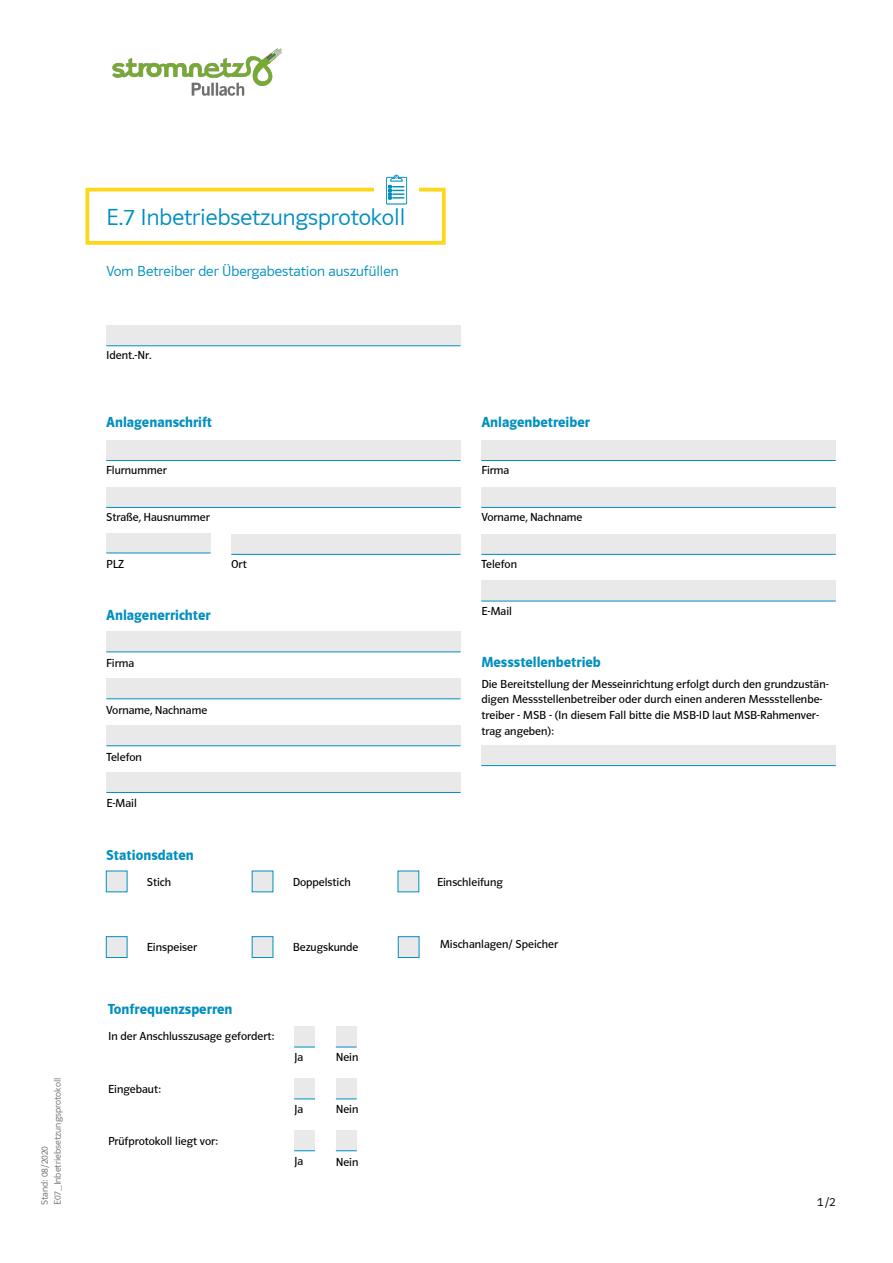
<style>
.page{position:relative;width:893px;height:1263px;background:#fff}
.page>*{position:absolute;margin:0;border:0;box-sizing:border-box;transform-origin:0 0}
.t1{font:24px "Polo 22 R Leicht";color:#008fbf}
.t2{font:15px "Polo 11 R Bold";color:#008fbf}
.t3{font:15px "Polo 11 R Leicht";color:#008fbf}
.t4{font:12.75px "Polo 11 R Leicht";color:#000}
.t5{font:12px/15.6px "Polo 11 R";color:#000}
.t6{font:9.75px/12.8px "Polo 11 R Leicht";color:#706f6f}
.s1{font-family:"Polo 11 Leicht"}
</style>
<div class="page">
<div style="left:106px;top:325px;width:354px;height:21px;background:#e9e9e9"></div>
<hr style="left:106px;top:345px;width:354px;height:1px;background:#008fbf">
<div style="left:106px;top:631px;width:354px;height:21px;background:#e9e9e9"></div>
<hr style="left:106px;top:652px;width:354px;height:1px;background:#008fbf">
<div style="left:106px;top:534px;width:104px;height:19px;background:#e9e9e9"></div>
<hr style="left:106px;top:553px;width:104px;height:1px;background:#008fbf">
<div style="left:231px;top:534px;width:229px;height:21px;background:#e9e9e9"></div>
<hr style="left:231px;top:554px;width:229px;height:1px;background:#008fbf">
<div style="left:106px;top:487px;width:354px;height:21px;background:#e9e9e9"></div>
<hr style="left:106px;top:507px;width:354px;height:1px;background:#008fbf">
<div style="left:106px;top:440px;width:354px;height:21px;background:#e9e9e9"></div>
<hr style="left:106px;top:460px;width:354px;height:1px;background:#008fbf">
<div style="left:481px;top:745px;width:355px;height:21px;background:#e9e9e9"></div>
<hr style="left:481px;top:765px;width:355px;height:1px;background:#008fbf">
<div style="left:481px;top:534px;width:355px;height:21px;background:#e9e9e9"></div>
<hr style="left:481px;top:554px;width:355px;height:1px;background:#008fbf">
<div style="left:481px;top:580px;width:355px;height:21px;background:#e9e9e9"></div>
<hr style="left:481px;top:601px;width:355px;height:1px;background:#008fbf">
<div style="left:481px;top:487px;width:355px;height:21px;background:#e9e9e9"></div>
<hr style="left:481px;top:507px;width:355px;height:1px;background:#008fbf">
<div style="left:481px;top:440px;width:355px;height:21px;background:#e9e9e9"></div>
<hr style="left:481px;top:460px;width:355px;height:1px;background:#008fbf">
<div style="left:106px;top:725px;width:355px;height:21px;background:#e9e9e9"></div>
<hr style="left:106px;top:745px;width:355px;height:1px;background:#008fbf">
<div style="left:106px;top:772px;width:355px;height:21px;background:#e9e9e9"></div>
<hr style="left:106px;top:792px;width:355px;height:1px;background:#008fbf">
<div style="left:106px;top:678px;width:354px;height:21px;background:#e9e9e9"></div>
<hr style="left:106px;top:698px;width:354px;height:1px;background:#008fbf">
<div style="left:106px;top:871px;width:21px;height:21px;background:#e9e9e9"></div>
<div style="left:106px;top:871px;width:21px;height:21px;border:1px solid #008fbf"></div>
<div style="left:106px;top:937px;width:21px;height:20px;background:#e9e9e9"></div>
<div style="left:106px;top:936px;width:21px;height:22px;border:1px solid #008fbf"></div>
<div style="left:252px;top:871px;width:21px;height:21px;background:#e9e9e9"></div>
<div style="left:252px;top:937px;width:21px;height:20px;background:#e9e9e9"></div>
<div style="left:252px;top:936px;width:21px;height:22px;border:1px solid #008fbf"></div>
<div style="left:398px;top:871px;width:21px;height:21px;background:#e9e9e9"></div>
<div style="left:398px;top:937px;width:21px;height:20px;background:#e9e9e9"></div>
<div style="left:398px;top:936px;width:21px;height:22px;border:1px solid #008fbf"></div>
<div style="left:294px;top:1026px;width:21px;height:21px;background:#e9e9e9"></div>
<svg style="left:294px;top:1047px;width:21px;height:1px"></svg>
<div style="left:336px;top:1026px;width:21px;height:21px;background:#e9e9e9"></div>
<svg style="left:336px;top:1047px;width:21px;height:1px"></svg>
<div style="left:294px;top:1078px;width:21px;height:21px;background:#e9e9e9"></div>
<svg style="left:294px;top:1099px;width:21px;height:1px"></svg>
<div style="left:336px;top:1078px;width:21px;height:21px;background:#e9e9e9"></div>
<svg style="left:336px;top:1099px;width:21px;height:1px"></svg>
<div style="left:294px;top:1130px;width:21px;height:21px;background:#e9e9e9"></div>
<svg style="left:294px;top:1150px;width:21px;height:1px"></svg>
<div style="left:336px;top:1130px;width:21px;height:21px;background:#e9e9e9"></div>
<svg style="left:336px;top:1150px;width:21px;height:1px"></svg>
<div style="left:85px;top:188px;width:361px;height:57px;border:4px solid #ffd618"></div>
<div style="left:374px;top:175px;width:45px;height:29px;background:#fff"></div>
<svg style="left:386px;top:175px;width:21px;height:29px"></svg>
<img style="left:112px;top:48px;width:170px;height:48px">
<p class="t6" style="left:38px;top:1205px;width:129px;rotate:-90deg">Stand: 0<span class="s1">8</span>/2020<br>E07_Inbetriebsetzungsprotokoll</p>
<h1 class="t1" style="left:106px;top:204px;width:301px">E.7 Inbetriebsetzungsprotokoll</h1>
<p class="t3" style="left:106px;top:263px;width:294px">Vom Betreiber der Übergabestation auszufüllen</p>
<p class="t5" style="left:106px;top:348px;width:47px">Ident.-Nr.</p>
<p class="t2" style="left:106px;top:414px;width:107px">Anlagenanschrift</p>
<p class="t5" style="left:106px;top:462px;width:62px">Flurnummer</p>
<p class="t5" style="left:106px;top:509px;width:105px">Straße, Hausnummer</p>
<p class="t5" style="left:106px;top:556px;width:19px">PLZ</p>
<p class="t5" style="left:231px;top:556px;width:17px">Ort</p>
<p class="t2" style="left:106px;top:607px;width:106px">Anlagenerrichter</p>
<p class="t5" style="left:106px;top:655px;width:30px">Firma</p>
<p class="t5" style="left:106px;top:702px;width:103px">Vorname, Nachname</p>
<p class="t5" style="left:106px;top:749px;width:37px">Telefon</p>
<p class="t5" style="left:106px;top:796px;width:32px">E-Mail</p>
<p class="t2" style="left:106px;top:847px;width:89px">Stationsdaten</p>
<p class="t5" style="left:147px;top:874px;width:26px">Stich</p>
<p class="t5" style="left:293px;top:874px;width:60px">Doppelstich</p>
<p class="t5" style="left:147px;top:939px;width:52px">Einspeiser</p>
<p class="t5" style="left:293px;top:939px;width:67px">Bezugskunde</p>
<p class="t2" style="left:108px;top:1001px;width:126px">Tonfrequenzsperren</p>
<p class="t5" style="left:108px;top:1029px;width:168px">In der Anschlusszusage gefordert:</p>
<p class="t5" style="left:108px;top:1081px;width:54px">Eingebaut:</p>
<p class="t5" style="left:108px;top:1133px;width:112px">Prüfprotokoll liegt vor:</p>
<p class="t5" style="left:294px;top:1050px;width:11px">Ja</p>
<p class="t5" style="left:336px;top:1050px;width:24px">Nein</p>
<p class="t5" style="left:294px;top:1102px;width:11px">Ja</p>
<p class="t5" style="left:336px;top:1102px;width:24px">Nein</p>
<p class="t5" style="left:294px;top:1154px;width:11px">Ja</p>
<p class="t5" style="left:336px;top:1154px;width:24px">Nein</p>
<p class="t2" style="left:481px;top:414px;width:110px">Anlagenbetreiber</p>
<p class="t5" style="left:481px;top:462px;width:30px">Firma</p>
<p class="t5" style="left:481px;top:509px;width:103px">Vorname, Nachname</p>
<p class="t5" style="left:481px;top:556px;width:37px">Telefon</p>
<p class="t5" style="left:481px;top:603px;width:32px">E-Mail</p>
<p class="t2" style="left:481px;top:654px;width:121px">Messstellenbetrieb</p>
<p class="t5" style="left:481px;top:676px;width:349px">Die Bereitstellung der Messeinrichtung erfolgt durch den grundzustän&shy;digen Messstellenbetreiber oder durch einen anderen Messstellenbe&shy;treiber - MSB - (In diesem Fall bitte die MSB-ID laut MSB-Rahmenver&shy;trag angeben):</p>
<p class="t5" style="left:437px;top:874px;width:67px">Einschleifung</p>
<p class="t5" style="left:440px;top:936px;width:120px">Mischanlagen/ Speicher</p>
<p class="t4" style="left:817px;top:1194px;width:20px">1/2</p>
</div>
